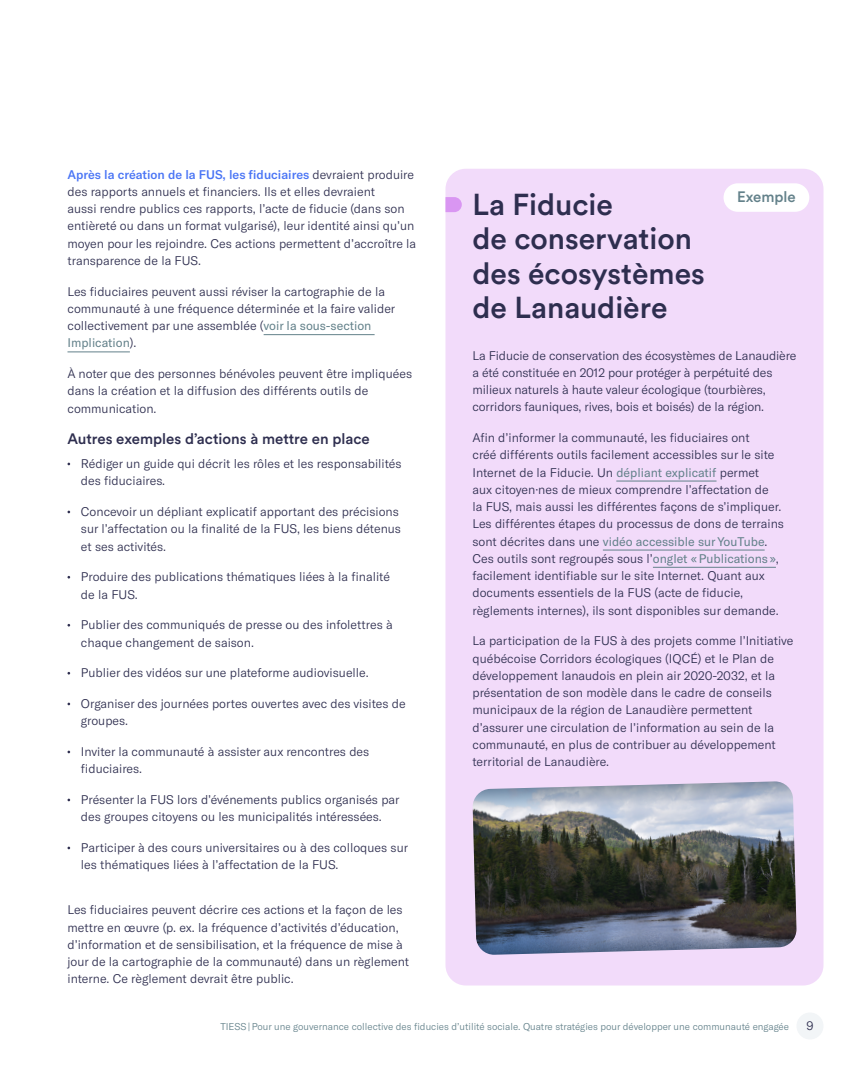
<style>
.page{position:relative;width:864px;height:1080px;background:#fff}
.page>*{position:absolute;margin:0;border:0;box-sizing:border-box;transform-origin:0 0}
.t1{font:500 30px/34.5px "Circular Std";color:#2e2e4f}
.t2{font:500 15px "Circular Std";color:#2e2e4f}
.t3{font:500 15px "Circular Std";color:#63818a}
.t4{font:300 12.3px/17.2px "GT America";color:#2e2e4f}
.t5{font:300 9.75px "GT America";color:#63818a}
.s1{font-weight:500;color:#4a75f5}
.s2{font-weight:400;color:#63818a}
</style>
<div class="page">
<div style="left:796px;top:1012px;width:27px;height:28px;background:#f2f5f7;border-radius:50%"></div>
<hr style="left:264px;top:334px;width:111px;height:1px;background:#63818a">
<hr style="left:68px;top:352px;width:62px;height:1px;background:#63818a">
<div style="left:446px;top:169px;width:378px;height:817px;background:#f2dbfa;border-radius:20px"></div>
<div style="left:724px;top:183px;width:85px;height:29px;background:#fff;border-radius:14px"></div>
<svg style="left:446px;top:197px;width:16px;height:15px"></svg>
<hr style="left:616px;top:481px;width:101px;height:1px;background:#63818a">
<hr style="left:603px;top:550px;width:162px;height:1px;background:#63818a">
<hr style="left:653px;top:567px;width:123px;height:1px;background:#63818a">
<img style="left:472px;top:781px;width:325px;height:174px">
<p class="t4" style="left:68px;top:166px;width:350px"><span class="s1">Après la création de la FUS, les fiduciaires</span> devraient produire des rapports annuels et financiers. Ils et elles devraient<br>aussi rendre publics ces rapports, l’acte de fiducie (dans son entièreté ou dans un format vulgarisé), leur identité ainsi qu’un moyen pour les rejoindre. Ces actions permettent d’accroître la transparence de la FUS.</p>
<p class="t4" style="left:68px;top:283px;width:329px">Les fiduciaires peuvent aussi réviser la cartographie de la communauté à une fréquence déterminée et la faire valider collectivement par une assemblée (<span class="s2">voir la sous-section Implication</span>).</p>
<p class="t4" style="left:68px;top:365px;width:346px">À noter que des personnes bénévoles peuvent être impliquées dans la création et la diffusion des différents outils de communication.</p>
<p class="t2" style="left:68px;top:429px;width:304px">Autres exemples d’actions à mettre en place</p>
<p class="t4" style="left:81px;top:455px;width:322px">Rédiger un guide qui décrit les rôles et les responsabilités des fiduciaires.</p>
<p class="t4" style="left:81px;top:503px;width:322px">Concevoir un dépliant explicatif apportant des précisions sur l’affectation ou la finalité de la FUS, les biens détenus et ses activités.</p>
<p class="t4" style="left:81px;top:568px;width:310px">Produire des publications thématiques liées à la finalité de la FUS.</p>
<p class="t4" style="left:81px;top:616px;width:313px">Publier des communiqués de presse ou des infolettres à chaque changement de saison.</p>
<p class="t4" style="left:81px;top:664px;width:289px">Publier des vidéos sur une plateforme audiovisuelle.</p>
<p class="t4" style="left:81px;top:695px;width:326px">Organiser des journées portes ouvertes avec des visites de groupes.</p>
<p class="t4" style="left:81px;top:743px;width:290px">Inviter la communauté à assister aux rencontres des fiduciaires.</p>
<p class="t4" style="left:81px;top:791px;width:320px">Présenter la FUS lors d’événements publics organisés par des groupes citoyens ou les municipalités intéressées.</p>
<p class="t4" style="left:81px;top:839px;width:329px">Participer à des cours universitaires ou à des colloques sur les thématiques liées à l’affectation de la FUS.</p>
<p class="t4" style="left:68px;top:901px;width:343px">Les fiduciaires peuvent décrire ces actions et la façon de les mettre en œuvre (p. ex. la fréquence d’activités d’éducation, d’information et de sensibilisation, et la fréquence de mise à jour de la cartographie de la communauté) dans un règlement interne. Ce règlement devrait être public.</p>
<h1 class="t1" style="left:472px;top:186px;width:234px">La Fiducie<br>de conservation des écosystèmes de Lanaudière</h1>
<p class="t3" style="left:737px;top:188px;width:60px">Exemple</p>
<p class="t4" style="left:472px;top:347px;width:326px">La Fiducie de conservation des écosystèmes de Lanaudière a été constituée en 2012 pour protéger à perpétuité des milieux naturels à haute valeur écologique (tourbières, corridors fauniques, rives, bois et boisés) de la région.</p>
<p class="t4" style="left:472px;top:429px;width:313px">Afin d’informer la communauté, les fiduciaires ont<br>créé différents outils facilement accessibles sur le site Internet de la Fiducie. Un <span class="s2">dépliant explicatif</span> permet<br>aux citoyen·nes de mieux comprendre l’affectation de<br>la FUS, mais aussi les différentes façons de s’impliquer.<br>Les différentes étapes du processus de dons de terrains sont décrites dans une <span class="s2">vidéo accessible sur YouTube</span>.<br>Ces outils sont regroupés sous l’<span class="s2">onglet « Publications »</span>, facilement identifiable sur le site Internet. Quant aux documents essentiels de la FUS (acte de fiducie, règlements internes), ils sont disponibles sur demande.</p>
<p class="t4" style="left:472px;top:632px;width:322px">La participation de la FUS à des projets comme l’Initiative québécoise Corridors écologiques (IQCÉ) et le Plan de développement lanaudois en plein air 2020-2032, et la présentation de son modèle dans le cadre de conseils municipaux de la région de Lanaudière permettent d’assurer une circulation de l’information au sein de la communauté, en plus de contribuer au développement territorial de Lanaudière.</p>
<p class="t5" style="left:220px;top:1020px;width:570px">TIESS | Pour une gouvernance collective des fiducies d’utilité sociale. Quatre stratégies pour développer une communauté engagée</p>
<p class="t4" style="left:806px;top:1017px;width:9px">9</p>
</div>
